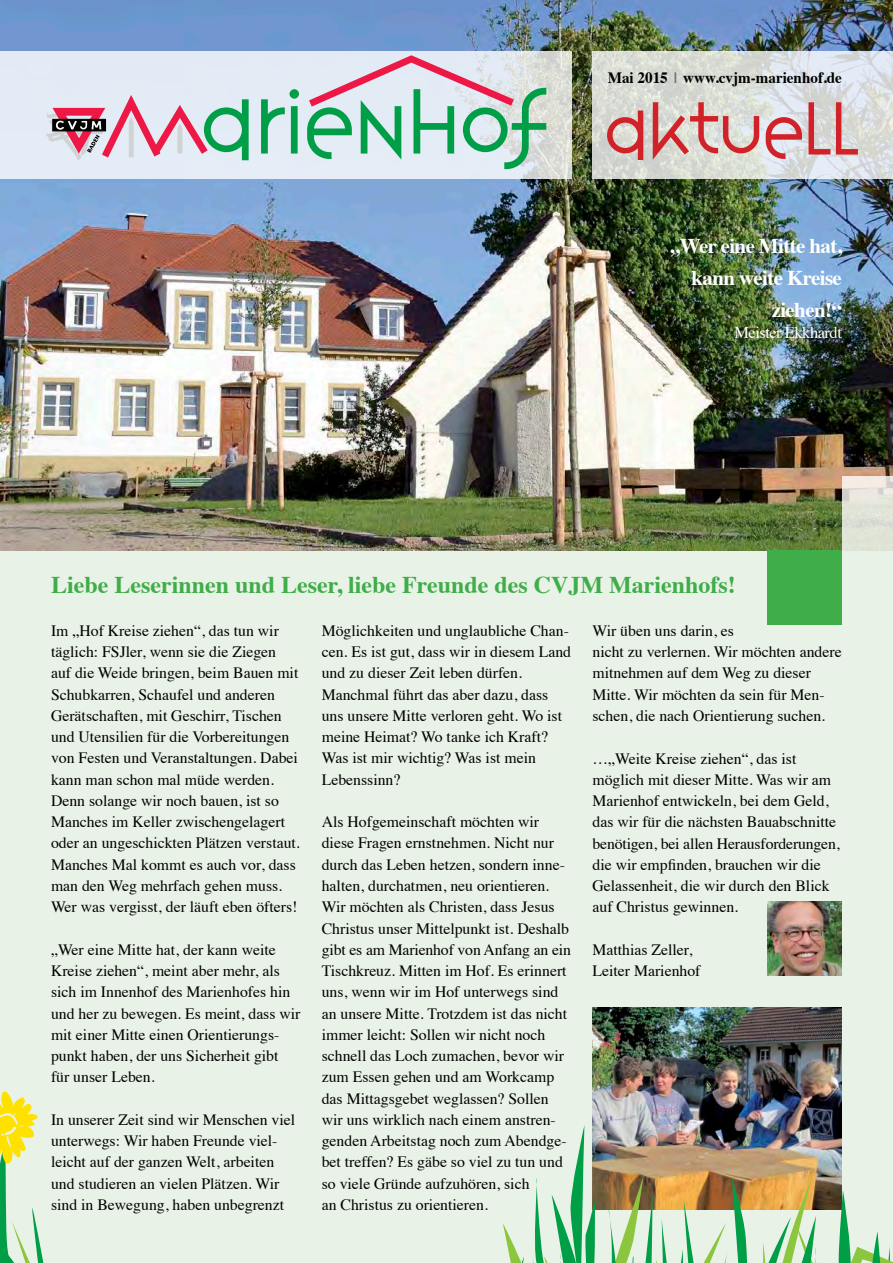
<style>
.page{position:relative;width:893px;height:1263px;background:#e9f2e6}
.page>*{position:absolute;margin:0;border:0;box-sizing:border-box;transform-origin:0 0}
.t1{font:300 66px "Variex";letter-spacing:-.06em;color:#d22229}
.t2{font:700 24px "Times";color:#3fad49}
.t3{font:700 21px/32px "Times";letter-spacing:-.03em;color:#fff;text-align:right}
.t4{font:16.5px "Times";letter-spacing:-.03em;color:#fff}
.t5{font:15.75px/21.3px "Times";color:#000}
.t6{font:700 15.75px "Times";color:#000;scale:.96 1}
.s1{color:#6d6d71}
</style>
<div class="page">
<img style="left:0;top:0;width:893px;height:551px">
<svg style="left:0;top:51px;width:571px;height:128px;fill:#e3ebf5"></svg>
<svg style="left:261px;top:89px;width:38px;height:65px"></svg>
<svg style="left:307px;top:55px;width:239px;height:114px"></svg>
<svg style="left:46px;top:95px;width:203px;height:65px"></svg>
<svg style="left:0;top:1091px;width:44px;height:172px"></svg>
<svg style="left:592px;top:51px;width:301px;height:128px"></svg>
<img style="left:592px;top:1008px;width:250px;height:115px">
<img style="left:503px;top:1123px;width:390px;height:140px">
<svg style="left:842px;top:476px;width:51px;height:75px;fill:#e0e5d8"></svg>
<div style="left:767px;top:551px;width:75px;height:74px;background:#3fad49"></div>
<img style="left:767px;top:901px;width:75px;height:75px">
<p class="t6" style="left:608px;top:63px;width:245px">Mai 2015 <span class="s1">|</span> www.cvjm-marienhof.de</p>
<h1 class="t1" style="left:603px;top:84px;width:259px">aktuell</h1>
<h3 class="t3" style="left:670px;top:228px;width:173px">„Wer eine Mitte hat, kann weite Kreise ziehen!“</h3>
<p class="t4" style="left:734px;top:317px;width:109px">Meister Ekkhardt</p>
<h2 class="t2" style="left:51px;top:562px;width:686px">Liebe Leserinnen und Leser, liebe Freunde des CVJM Marienhofs!</h2>
<p class="t5" style="left:51px;top:618px;width:250px">Im „Hof Kreise ziehen“, das tun wir täglich: FSJler, wenn sie die Ziegen auf die Weide bringen, beim Bauen mit Schubkarren, Schaufel und anderen Gerätschaften, mit Geschirr, Tischen und Utensilien für die Vorbereitungen von Festen und Veranstaltungen. Dabei kann man schon mal müde werden.<br>Denn solange wir noch bauen, ist so Manches im Keller zwischengelagert oder an ungeschickten Plätzen verstaut.<br>Manches Mal kommt es auch vor, dass man den Weg mehrfach gehen muss.<br>Wer was vergisst, der läuft eben öfters!</p>
<p class="t5" style="left:51px;top:937px;width:251px">„Wer eine Mitte hat, der kann weite Kreise ziehen“, meint aber mehr, als sich im Innenhof des Marienhofes hin und her zu bewegen. Es meint, dass wir mit einer Mitte einen Orientierungs&shy;punkt haben, der uns Sicherheit gibt für unser Leben.</p>
<p class="t5" style="left:51px;top:1107px;width:246px">In unserer Zeit sind wir Menschen viel unterwegs: Wir haben Freunde viel&shy;leicht auf der ganzen Welt, arbeiten und studieren an vielen Plätzen. Wir sind in Bewegung, haben unbegrenzt</p>
<p class="t5" style="left:322px;top:618px;width:251px">Möglichkeiten und unglaubliche Chan&shy;cen. Es ist gut, dass wir in diesem Land und zu dieser Zeit leben dürfen.<br>Manchmal führt das aber dazu, dass uns unsere Mitte verloren geht. Wo ist meine Heimat? Wo tanke ich Kraft?<br>Was ist mir wichtig? Was ist mein<br>Lebenssinn?</p>
<p class="t5" style="left:322px;top:810px;width:251px">Als Hofgemeinschaft möchten wir diese Fragen ernstnehmen. Nicht nur durch das Leben hetzen, sondern inne&shy;halten, durchatmen, neu orientieren.<br>Wir möchten als Christen, dass Jesus Christus unser Mittelpunkt ist. Deshalb gibt es am Marienhof von Anfang an ein Tischkreuz. Mitten im Hof. Es erinnert uns, wenn wir im Hof unterwegs sind an unsere Mitte. Trotzdem ist das nicht immer leicht: Sollen wir nicht noch schnell das Loch zumachen, bevor wir zum Essen gehen und am Workcamp das Mittagsgebet weglassen? Sollen wir uns wirklich nach einem anstren&shy;genden Arbeitstag noch zum Abendge&shy;bet treffen? Es gäbe so viel zu tun und so viele Gründe aufzuhören, sich<br>an Christus zu orientieren.</p>
<p class="t5" style="left:592px;top:619px;width:251px">Wir üben uns darin, es<br>nicht zu verlernen. Wir möchten andere mitnehmen auf dem Weg zu dieser<br>Mitte. Wir möchten da sein für Men&shy;schen, die nach Orientierung suchen.</p>
<p class="t5" style="left:592px;top:746px;width:249px">…„Weite Kreise ziehen“, das ist möglich mit dieser Mitte. Was wir am Marienhof entwickeln, bei dem Geld, das wir für die nächsten Bauabschnitte benötigen, bei allen Herausforderungen, die wir empfinden, brauchen wir die Gelassenheit, die wir durch den Blick auf Christus gewinnen.</p>
<p class="t5" style="left:592px;top:937px;width:110px">Matthias Zeller,<br>Leiter Marienhof</p>
</div>
